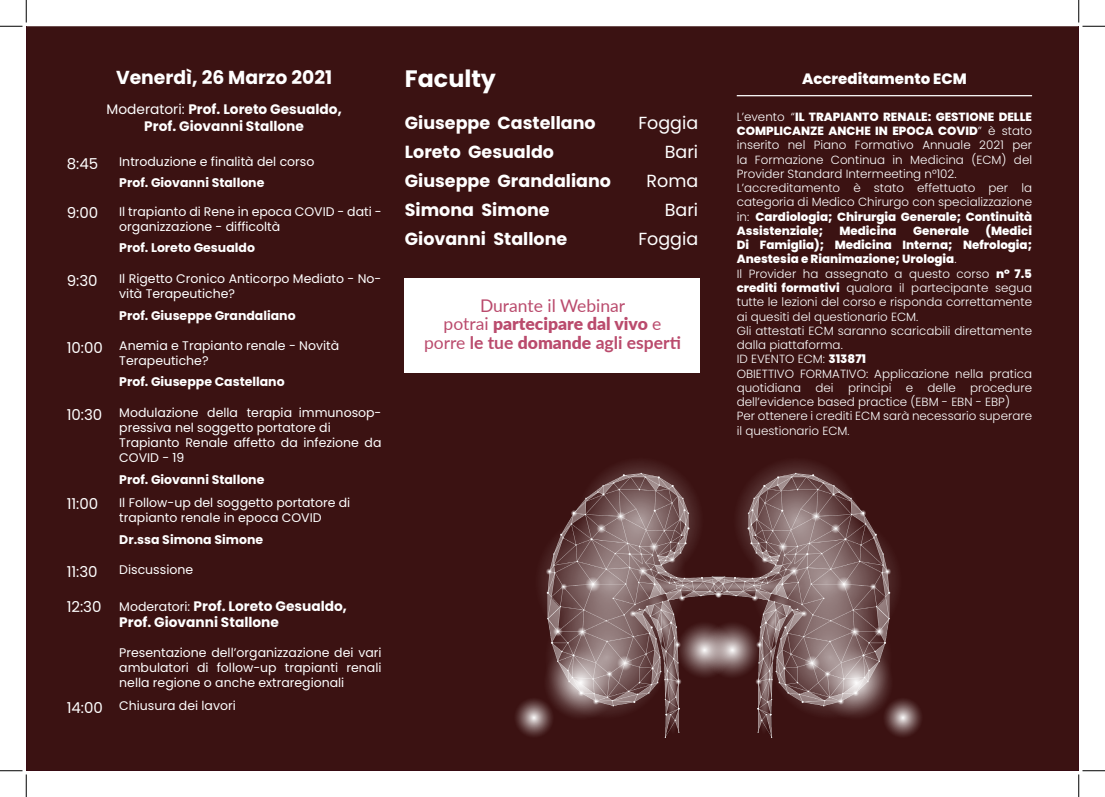
<style>
.page{position:relative;width:1105px;height:797px;background:#fff}
.page>*{position:absolute;margin:0;border:0;box-sizing:border-box;transform-origin:0 0}
.t1{font:700 23.75px "Poppins";color:#fff}
.t2{font:700 18.75px "Poppins";color:#fff}
.t3{font:700 17.5px "Poppins";color:#fff}
.t4{font:700 17.5px "Lato";color:#ba4b6d}
.t5{font:900 17.5px "Lato";color:#ba4b6d}
.t6{font:17.5px "Poppins";color:#fff}
.t7{font:17.5px "Lato";color:#ba4b6d}
.t8{font:15px "Poppins";color:#fff}
.t9{font:800 15px "Poppins";color:#fff}
.t10{font:700 13.75px "Poppins";color:#fff}
.t11{font:12.5px/15px "Poppins";color:#fff}
.t12{font:700 12.5px "Poppins";color:#fff}
.t13{font:300 11.88px/14.2px "Poppins";color:#fff;text-align:justify}
.t14{font:800 11.88px/14.2px "Poppins";color:#fff;text-align:justify}
.s1{font-weight:400}
.s2{font-weight:400;font-size:12.5px}
.s3{font-weight:900}
.s4{font-weight:800}
.s5{font-weight:300}
.s6{font-size:11.25px}
</style>
<div class="page">
<div style="left:26px;top:26px;width:1053px;height:744px;background:#3b1212"></div>
<hr style="left:737px;top:95px;width:295px;height:1px;background:#fff">
<div style="left:405px;top:279px;width:295px;height:94px;background:#fff"></div>
<img style="left:513px;top:456px;width:180px;height:282px">
<img style="left:693px;top:456px;width:230px;height:282px">
<svg style="left:0;top:0;width:27px;height:27px"></svg>
<svg style="left:0;top:770px;width:27px;height:27px"></svg>
<svg style="left:1078px;top:0;width:27px;height:27px"></svg>
<svg style="left:1078px;top:770px;width:27px;height:27px"></svg>
<p class="t2" style="left:116px;top:67px;width:218px">Venerdì, 26 Marzo 2021</p>
<p class="t10" style="left:107px;top:101px;width:237px"><span class="s1">Moderatori:</span> Prof. Loreto Gesualdo,</p>
<p class="t10" style="left:144px;top:118px;width:161px">Prof. Giovanni Stallone</p>
<p class="t8" style="left:67px;top:155px;width:33px">8:45</p>
<p class="t11" style="left:119px;top:154px;width:197px">Introduzione e finalità del corso</p>
<p class="t12" style="left:119px;top:176px;width:147px">Prof. Giovanni Stallone</p>
<p class="t8" style="left:67px;top:204px;width:33px">9:00</p>
<p class="t11" style="left:119px;top:204px;width:264px">Il trapianto di Rene in epoca COVID - dati - organizzazione - difficoltà</p>
<p class="t12" style="left:119px;top:240px;width:137px">Prof. Loreto Gesualdo</p>
<p class="t8" style="left:67px;top:271px;width:32px">9:30</p>
<p class="t11" style="left:119px;top:271px;width:264px">Il Rigetto Cronico Anticorpo Mediato - No&shy;vità Terapeutiche?</p>
<p class="t12" style="left:119px;top:309px;width:178px">Prof. Giuseppe Grandaliano</p>
<p class="t8" style="left:67px;top:339px;width:38px">10:00</p>
<p class="t11" style="left:119px;top:338px;width:221px">Anemia e Trapianto renale - Novità</p>
<p class="t11" style="left:119px;top:353px;width:91px">Terapeutiche?</p>
<p class="t12" style="left:119px;top:375px;width:167px">Prof. Giuseppe Castellano</p>
<p class="t8" style="left:67px;top:406px;width:37px">10:30</p>
<p class="t11" style="left:119px;top:405px;width:264px">Modulazione della terapia immunosop&shy;pressiva nel soggetto portatore di</p>
<p class="t11" style="left:119px;top:435px;width:264px">Trapianto Renale affetto da infezione da<br>COVID - 19</p>
<p class="t12" style="left:119px;top:472px;width:147px">Prof. Giovanni Stallone</p>
<p class="t8" style="left:67px;top:495px;width:33px">11:00</p>
<p class="t11" style="left:119px;top:495px;width:233px">Il Follow-up del soggetto portatore di</p>
<p class="t11" style="left:119px;top:510px;width:204px">trapianto renale in epoca COVID</p>
<p class="t12" style="left:119px;top:532px;width:145px">Dr.ssa Simona Simone</p>
<p class="t8" style="left:67px;top:562px;width:33px">11:30</p>
<p class="t11" style="left:119px;top:562px;width:75px">Discussione</p>
<p class="t8" style="left:67px;top:598px;width:36px">12:30</p>
<p class="t10" style="left:119px;top:598px;width:229px"><span class="s2">Moderatori:</span> Prof. Loreto Gesualdo,</p>
<p class="t10" style="left:119px;top:614px;width:161px">Prof. Giovanni Stallone</p>
<p class="t11" style="left:119px;top:645px;width:264px;text-align:justify">Presentazione dell’organizzazione dei vari ambulatori di follow-up trapianti renali nella regione o anche extraregionali</p>
<p class="t8" style="left:67px;top:699px;width:38px">14:00</p>
<p class="t11" style="left:119px;top:698px;width:118px">Chiusura dei lavori</p>
<p class="t1" style="left:405px;top:65px;width:93px">Faculty</p>
<p class="t3" style="left:405px;top:112px;width:192px">Giuseppe Castellano</p>
<p class="t6" style="left:638px;top:112px;width:61px">Foggia</p>
<p class="t3" style="left:405px;top:141px;width:151px">Loreto Gesualdo</p>
<p class="t6" style="left:665px;top:141px;width:35px">Bari</p>
<p class="t3" style="left:405px;top:170px;width:208px">Giuseppe Grandaliano</p>
<p class="t6" style="left:646px;top:170px;width:53px">Roma</p>
<p class="t3" style="left:405px;top:199px;width:146px">Simona Simone</p>
<p class="t6" style="left:665px;top:199px;width:35px">Bari</p>
<p class="t3" style="left:405px;top:228px;width:164px">Giovanni Stallone</p>
<p class="t6" style="left:638px;top:228px;width:61px">Foggia</p>
<p class="t7" style="left:480px;top:292px;width:147px">Durante il Webinar</p>
<p class="t5" style="left:444px;top:311px;width:219px"><span class="s1">potrai</span> partecipare dal vivo <span class="s1">e</span></p>
<p class="t4" style="left:424px;top:330px;width:258px"><span class="s1">porre</span> le tue <span class="s3">domande</span> agli esperti</p>
<p class="t9" style="left:802px;top:70px;width:166px">Accreditamento ECM</p>
<p class="t13" style="left:737px;top:110px;width:297px">L’evento “<span class="s4">IL TRAPIANTO RENALE: GESTIONE DELLE COMPLICANZE ANCHE IN EPOCA COVID</span>” è stato inserito nel Piano Formativo Annuale 2021 per la Formazione Continua in Medicina (ECM) del Provider Standard Intermeeting n°102.</p>
<p class="t13" style="left:737px;top:181px;width:297px">L’accreditamento è stato effettuato per la categoria di Medico Chirurgo con specializzazione in: <span class="s4">Cardiologia; Chirurgia Generale; Continuità Assistenziale;</span></p>
<p class="t14" style="left:737px;top:224px;width:297px;text-indent:249px">(Medici Di Famiglia); Medicina Interna; Nefrologia; Anestesia e Rianimazione; Urologia<span class="s5">.</span></p>
<p class="t13" style="left:737px;top:266px;width:297px">Il Provider ha assegnato a questo corso <span class="s4">n° 7.5 crediti formativi</span> qualora il partecipante segua tutte le lezioni del corso e risponda correttamente ai quesiti del questionario ECM.</p>
<p class="t13" style="left:737px;top:323px;width:297px">Gli attestati ECM saranno scaricabili direttamente dalla piattaforma.</p>
<p class="t13" style="left:737px;top:352px;width:131px">ID EVENTO ECM: <span class="s4">313871</span></p>
<p class="t13" style="left:737px;top:366px;width:297px">OBIETTIVO FORMATIVO: Applicazione nella pratica quotidiana dei principi e delle procedure dell’evidence based practice (EBM - EBN - EBP)</p>
<p class="t13" style="left:737px;top:409px;width:297px">Per ottenere i crediti ECM sarà necessario superare il questionario ECM<span class="s6">.</span></p>
<p class="t14" style="left:839px;top:224px;width:59px">Medicina</p>
<p class="t14" style="left:913px;top:224px;width:58px">Generale</p>
</div>
